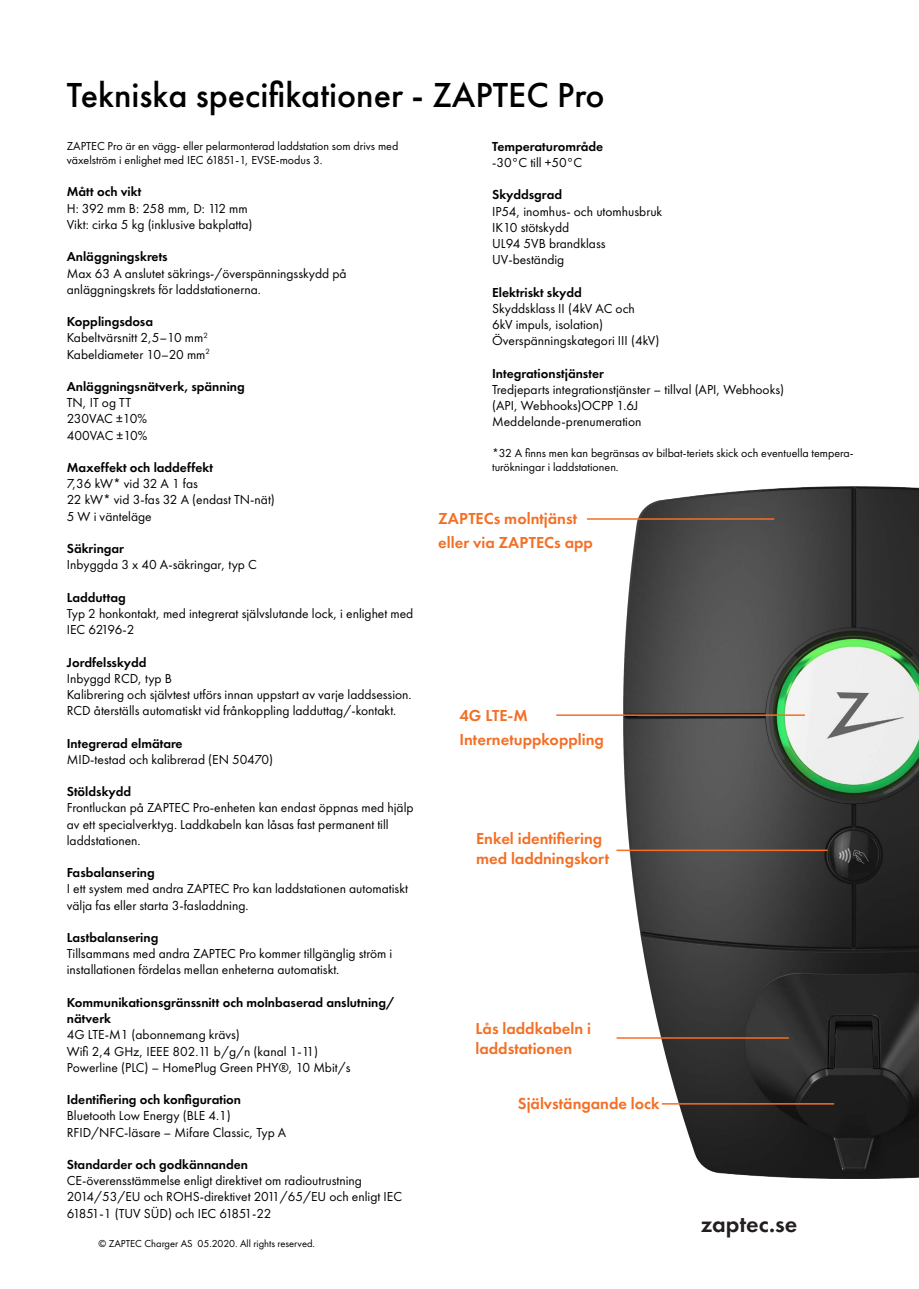
<style>
.page{position:relative;width:919px;height:1289px;background:#fff}
.page>*{position:absolute;margin:0;border:0;box-sizing:border-box;transform-origin:0 0}
.text{font:500 36px "Futura PT";color:#000}
.t1{font:600 24px "Futura PT";color:#231f20}
.t2{font:600 16.5px/19.8px "Futura PT";color:#f36f25}
.text-2{font:13.5px/16.2px "Futura PT";color:#000}
.text-3{font:600 13.5px/16.2px "Futura PT";color:#000}
.text-4{font:13.5px "Futura PT";letter-spacing:-.025em;color:#000}
.text-5{font:13.5px "Futura PT";letter-spacing:-.03em;color:#000}
.text-6{font:12px/14.4px "Futura PT";color:#000}
.t3{font:10.5px "Futura PT";color:#000}
.s1{font-weight:600}
</style>
<div class="page">
<img style="left:623px;top:487px;width:295px;height:691px">
<hr style="left:616px;top:1037px;width:172px;height:1px;background:#f36f25">
<hr style="left:661px;top:1103px;width:173px;height:1px;background:#f36f25">
<hr style="left:616px;top:849px;width:211px;height:2px;background:#f36f25">
<hr style="left:556px;top:714px;width:248px;height:2px;background:#f36f25">
<hr style="left:587px;top:518px;width:187px;height:1px;background:#f36f25">
<p class="text" style="left:67px;top:73px;width:539px">Tekniska specifikationer - ZAPTEC Pro</p>
<p class="text-6" style="left:67px;top:138px;width:333px">ZAPTEC Pro är en vägg- eller pelarmonterad laddstation som drivs med växelström i enlighet med IEC 61851-1, EVSE-modus 3.</p>
<p class="text-3" style="left:67px;top:184px;width:76px">Mått och vikt</p>
<p class="text-4" style="left:67px;top:200px;width:182px">H: 392 mm B: 258 mm, D: 112 mm</p>
<p class="text-2" style="left:67px;top:216px;width:187px">Vikt: cirka 5 kg (inklusive bakplatta)</p>
<p class="text-3" style="left:67px;top:248px;width:102px">Anläggningskrets</p>
<p class="text-2" style="left:67px;top:265px;width:281px">Max 63 A anslutet säkrings-/överspänningsskydd på anläggningskrets för laddstationerna.</p>
<p class="text-3" style="left:67px;top:313px;width:88px">Kopplingsdosa</p>
<p class="text-2" style="left:67px;top:330px;width:142px">Kabeltvärsnitt 2,5–10 mm<sup>2</sup></p>
<p class="text-2" style="left:67px;top:346px;width:145px">Kabeldiameter 10–20 mm<sup>2</sup></p>
<p class="text-3" style="left:67px;top:378px;width:179px">Anläggningsnätverk, spänning</p>
<p class="text-2" style="left:67px;top:394px;width:66px">TN, IT og TT</p>
<p class="text-5" style="left:67px;top:411px;width:82px">230VAC ±10%</p>
<p class="text-2" style="left:67px;top:427px;width:82px">400VAC ±10%</p>
<p class="text-3" style="left:67px;top:459px;width:148px">Maxeffekt och laddeffekt</p>
<p class="text-2" style="left:67px;top:475px;width:133px">7,36 kW* vid 32 A 1 fas</p>
<p class="text-2" style="left:67px;top:492px;width:209px">22 kW* vid 3-fas 32 A (endast TN-nät)</p>
<p class="text-2" style="left:67px;top:508px;width:86px">5 W i vänteläge</p>
<p class="text-3" style="left:67px;top:540px;width:59px">Säkringar</p>
<p class="text-2" style="left:67px;top:556px;width:192px">Inbyggda 3 x 40 A-säkringar, typ C</p>
<p class="text-3" style="left:67px;top:589px;width:61px">Ladduttag</p>
<p class="text-2" style="left:67px;top:605px;width:348px">Typ 2 honkontakt, med integrerat självslutande lock, i enlighet med<br>IEC 62196-2</p>
<p class="text-3" style="left:67px;top:653px;width:81px">Jordfelsskydd</p>
<p class="text-2" style="left:67px;top:670px;width:107px">Inbyggd RCD, typ B</p>
<p class="text-2" style="left:67px;top:686px;width:346px">Kalibrering och självtest utförs innan uppstart av varje laddsession.<br>RCD återställs automatiskt vid frånkoppling ladduttag/-kontakt.</p>
<p class="text-2" style="left:67px;top:735px;width:208px"><span class="s1">Integrerad elmätare<br></span>MID-testad och kalibrerad (EN 50470)</p>
<p class="text-3" style="left:67px;top:783px;width:66px">Stöldskydd</p>
<p class="text-2" style="left:67px;top:799px;width:348px">Frontluckan på ZAPTEC Pro-enheten kan endast öppnas med hjälp av ett specialverktyg. Laddkabeln kan låsas fast permanent till laddstationen.</p>
<p class="text-3" style="left:67px;top:864px;width:89px">Fasbalansering</p>
<p class="text-2" style="left:67px;top:880px;width:342px">I ett system med andra ZAPTEC Pro kan laddstationen automatiskt välja fas eller starta 3-fasladdning.</p>
<p class="text-3" style="left:67px;top:929px;width:93px">Lastbalansering</p>
<p class="text-2" style="left:67px;top:945px;width:327px">Tillsammans med andra ZAPTEC Pro kommer tillgänglig ström i installationen fördelas mellan enheterna automatiskt.</p>
<p class="text-3" style="left:67px;top:994px;width:329px">Kommunikationsgränssnitt och molnbaserad anslutning/ nätverk</p>
<p class="text-2" style="left:67px;top:1026px;width:174px">4G LTE-M1 (abonnemang krävs)</p>
<p class="text-2" style="left:67px;top:1042px;width:253px">Wifi 2,4 GHz, IEEE 802.11 b/g/n (kanal 1-11)</p>
<p class="text-2" style="left:67px;top:1059px;width:285px">Powerline (PLC) – HomePlug Green PHY®, 10 Mbit/s</p>
<p class="text-3" style="left:67px;top:1091px;width:176px">Identifiering och konfiguration</p>
<p class="text-2" style="left:67px;top:1107px;width:165px">Bluetooth Low Energy (BLE 4.1)</p>
<p class="text-2" style="left:67px;top:1123px;width:221px">RFID/NFC-läsare – Mifare Classic, Typ A</p>
<p class="text-3" style="left:67px;top:1156px;width:183px">Standarder och godkännanden</p>
<p class="text-2" style="left:67px;top:1172px;width:297px">CE-överensstämmelse enligt direktivet om radioutrustning</p>
<p class="text-2" style="left:67px;top:1188px;width:337px">2014/53/EU och ROHS-direktivet 2011/65/EU och enligt IEC<br>61851-1 (TUV SÜD) och IEC 61851-22</p>
<p class="t3" style="left:99px;top:1237px;width:218px">© ZAPTEC Charger AS 05.2020. All rights reserved.</p>
<p class="text-3" style="left:492px;top:138px;width:113px">Temperaturområde</p>
<p class="text-2" style="left:492px;top:154px;width:92px">-30°C till +50°C</p>
<p class="text-3" style="left:492px;top:187px;width:71px">Skyddsgrad</p>
<p class="text-2" style="left:492px;top:203px;width:172px">IP54, inomhus- och utomhusbruk</p>
<p class="text-2" style="left:492px;top:219px;width:79px">IK10 stötskydd</p>
<p class="text-2" style="left:492px;top:235px;width:115px">UL94 5VB brandklass</p>
<p class="text-2" style="left:492px;top:251px;width:74px">UV-beständig</p>
<p class="text-3" style="left:492px;top:284px;width:91px">Elektriskt skydd</p>
<p class="text-2" style="left:492px;top:300px;width:144px">Skyddsklass II (4kV AC och</p>
<p class="text-2" style="left:492px;top:316px;width:112px">6kV impuls, isolation)</p>
<p class="text-2" style="left:492px;top:332px;width:169px">Överspänningskategori III (4kV)</p>
<p class="text-3" style="left:492px;top:365px;width:113px">Integrationstjänster</p>
<p class="text-2" style="left:492px;top:381px;width:293px">Tredjeparts integrationstjänster – tillval (API, Webhooks)</p>
<p class="text-2" style="left:492px;top:397px;width:148px">(API, Webhooks)OCPP 1.6J</p>
<p class="text-2" style="left:492px;top:413px;width:151px">Meddelande-prenumeration</p>
<p class="text-6" style="left:492px;top:445px;width:363px">*32 A finns men kan begränsas av bilbat-teriets skick och eventuella tempera&shy;turökningar i laddstationen.</p>
<p class="t2" style="left:438px;top:508px;width:140px">ZAPTECs molntjänst</p>
<p class="t2" style="left:438px;top:532px;width:156px">eller via ZAPTECs app</p>
<p class="t2" style="left:459px;top:705px;width:70px">4G LTE-M</p>
<p class="t2" style="left:459px;top:729px;width:146px">Internetuppkoppling</p>
<p class="t2" style="left:476px;top:828px;width:135px">Enkel identifiering med laddningskort</p>
<p class="t2" style="left:475px;top:1018px;width:117px">Lås laddkabeln i laddstationen</p>
<p class="t2" style="left:518px;top:1093px;width:143px">Självstängande lock</p>
<p class="t1" style="left:700px;top:1208px;width:98px">zaptec.se</p>
</div>
